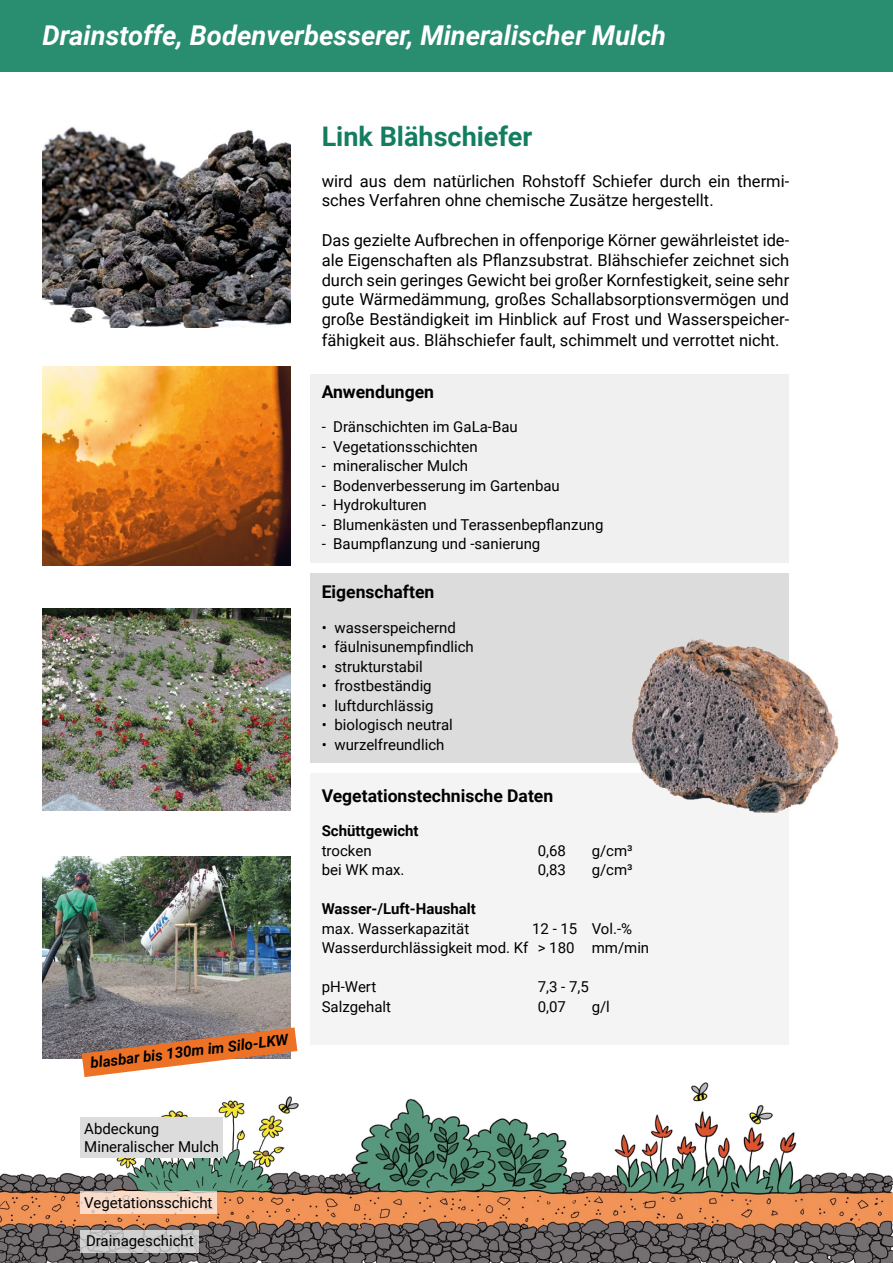
<style>
.page{position:relative;width:893px;height:1263px;background:#fff}
.page>*{position:absolute;margin:0;border:0;box-sizing:border-box;transform-origin:0 0}
.t1{font:italic 700 27.3px "Roboto";color:#fff}
.t2{font:700 27px "Roboto";color:#137e5f}
.t3{font:700 17.55px "Roboto";color:#000}
.t4{font:16.5px/20.1px "Roboto";color:#000}
.t5{font:15px "Roboto";color:#000}
.t6{font:700 15px "Roboto";color:#000}
.t7{font:italic 700 15px "Roboto";color:#000}
</style>
<div class="page">
<img style="left:0;top:1027px;width:893px;height:236px">
<div style="left:311px;top:573px;width:478px;height:189px;background:#dcdcdc"></div>
<div style="left:0;top:0;width:893px;height:71px;background:#298d6f"></div>
<div style="left:311px;top:773px;width:478px;height:271px;background:#f4f4f4"></div>
<img style="left:43px;top:366px;width:247px;height:199px">
<img style="left:43px;top:856px;width:247px;height:202px">
<img style="left:43px;top:126px;width:247px;height:202px">
<img style="left:42px;top:608px;width:248px;height:202px">
<svg style="left:82px;top:1027px;width:215px;height:50px"></svg>
<img style="left:631px;top:639px;width:207px;height:173px">
<svg style="left:80px;top:1230px;width:119px;height:22px;fill:#d1cfd0"></svg>
<svg style="left:80px;top:1191px;width:137px;height:22px;fill:#fadcc8"></svg>
<div style="left:80px;top:1117px;width:143px;height:41px;background:#dcdcdc"></div>
<div style="left:311px;top:374px;width:478px;height:189px;background:#f0f0f0"></div>
<p class="t1" style="left:43px;top:16px;width:625px">Drainstoffe, Bodenverbesserer, Mineralischer Mulch</p>
<p class="t2" style="left:322px;top:117px;width:212px">Link Blähschiefer</p>
<p class="t4" style="left:322px;top:170px;width:469px">wird aus dem natürlichen Rohstoff Schiefer durch ein thermi&shy;sches Verfahren ohne chemische Zusätze hergestellt.</p>
<p class="t4" style="left:322px;top:229px;width:469px;text-align:justify">Das gezielte Aufbrechen in offenporige Körner gewährleistet ide&shy;ale Eigenschaften als Pflanzsubstrat. Blähschiefer zeichnet sich durch sein geringes Gewicht bei großer Kornfestigkeit, seine sehr gute Wärmedämmung, großes Schallabsorptionsvermögen und große Beständigkeit im Hinblick auf Frost und Wasserspeicher&shy;fähigkeit aus. Blähschiefer fault, schimmelt und verrottet nicht.</p>
<p class="t3" style="left:322px;top:379px;width:114px">Anwendungen</p>
<p class="t5" style="left:322px;top:416px;width:198px">- Dränschichten im GaLa-Bau</p>
<p class="t5" style="left:322px;top:436px;width:158px">- Vegetationsschichten</p>
<p class="t5" style="left:322px;top:455px;width:148px">- mineralischer Mulch</p>
<p class="t5" style="left:322px;top:475px;width:240px">- Bodenverbesserung im Gartenbau</p>
<p class="t5" style="left:322px;top:494px;width:107px">- Hydrokulturen</p>
<p class="t5" style="left:322px;top:514px;width:283px">- Blumenkästen und Terassenbepflanzung</p>
<p class="t5" style="left:322px;top:533px;width:220px">- Baumpflanzung und -sanierung</p>
<p class="t3" style="left:322px;top:580px;width:114px">Eigenschaften</p>
<p class="t5" style="left:322px;top:617px;width:136px">• wasserspeichernd</p>
<p class="t5" style="left:322px;top:636px;width:154px">• fäulnisunempfindlich</p>
<p class="t5" style="left:322px;top:656px;width:103px">• strukturstabil</p>
<p class="t5" style="left:322px;top:675px;width:112px">• frostbeständig</p>
<p class="t5" style="left:322px;top:695px;width:113px">• luftdurchlässig</p>
<p class="t5" style="left:322px;top:714px;width:133px">• biologisch neutral</p>
<p class="t5" style="left:322px;top:734px;width:124px">• wurzelfreundlich</p>
<p class="t7" style="left:89px;top:1053px;width:201px;rotate:-7deg">blasbar bis 130m im Silo-LKW</p>
<p class="t5" style="left:84px;top:1118px;width:77px">Abdeckung</p>
<p class="t5" style="left:84px;top:1136px;width:136px">Mineralischer Mulch</p>
<p class="t5" style="left:84px;top:1192px;width:130px">Vegetationsschicht</p>
<p class="t5" style="left:86px;top:1230px;width:109px">Drainageschicht</p>
<p class="t3" style="left:322px;top:783px;width:233px">Vegetationstechnische Daten</p>
<p class="t6" style="left:322px;top:820px;width:98px">Schüttgewicht</p>
<p class="t5" style="left:322px;top:840px;width:51px">trocken</p>
<p class="t5" style="left:538px;top:840px;width:30px">0,68</p>
<p class="t5" style="left:592px;top:840px;width:43px">g/cm³</p>
<p class="t5" style="left:322px;top:859px;width:84px">bei WK max.</p>
<p class="t5" style="left:538px;top:859px;width:30px">0,83</p>
<p class="t5" style="left:592px;top:859px;width:43px">g/cm³</p>
<p class="t6" style="left:322px;top:898px;width:156px">Wasser-/Luft-Haushalt</p>
<p class="t5" style="left:322px;top:918px;width:149px">max. Wasserkapazität</p>
<p class="t5" style="left:532px;top:918px;width:102px">12 - 15 Vol.-%</p>
<p class="t5" style="left:322px;top:937px;width:329px">Wasserdurchlässigkeit mod. Kf &gt; 180 mm/min</p>
<p class="t5" style="left:322px;top:976px;width:56px">pH-Wert</p>
<p class="t5" style="left:538px;top:976px;width:53px">7,3 - 7,5</p>
<p class="t5" style="left:322px;top:996px;width:71px">Salzgehalt</p>
<p class="t5" style="left:538px;top:996px;width:30px">0,07</p>
<p class="t5" style="left:592px;top:996px;width:20px">g/l</p>
</div>
